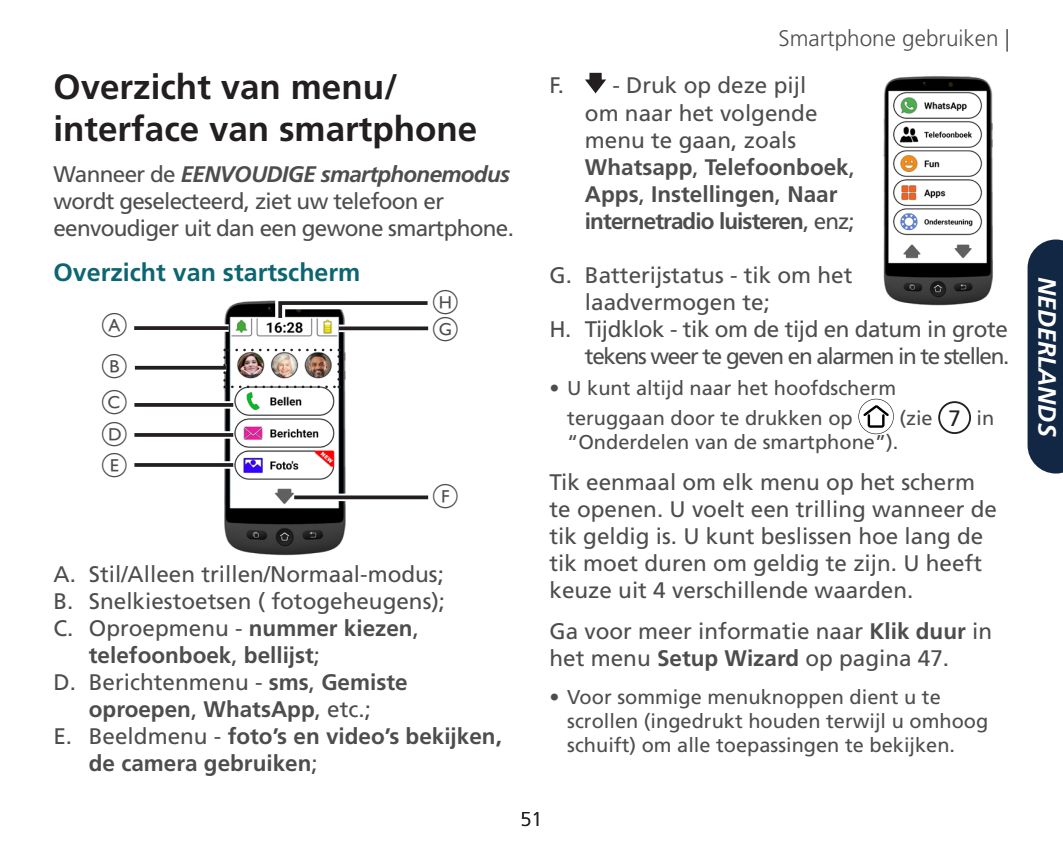
<style>
.page{position:relative;width:1063px;height:851px;background:#fff}
.page>*{position:absolute;margin:0;border:0;box-sizing:border-box;transform-origin:0 0}
.t1{font:700 35px/42px "Frutiger LT Std";color:#231f20}
.t2{font:700 25px "Frutiger LT Std";color:#0c6671}
.t3{font:italic 700 25px "Frutiger LT Std";color:#fff}
.t4{font:22.5px/27px "Frutiger LT Std";color:#4d4d4d}
.t5{font:700 22.5px/27px "Frutiger LT Std";color:#4d4d4d}
.t6{font:22.5px/27px "Frutiger LT Std";letter-spacing:-.03em;color:#4d4d4d}
.t7{font:22.5px "Frutiger LT Std";letter-spacing:-.06em;color:#4d4d4d}
.t8{font:300 22.5px "Frutiger LT Std";color:#4d4d4d}
.t9{font:22.5px "Frutiger LT Std";letter-spacing:-.02em;color:#4d4d4d}
.t10{font:20px/24px "Frutiger LT Std";color:#4d4d4d}
.t11{font:300 20px "Frutiger LT Std";color:#231f20}
.s1{font-weight:700;font-style:italic}
.s2{font-weight:700}
.s3{font-weight:400}
.s4{font-size:22.25px;color:#231f20}
</style>
<div class="page">
<div style="left:1028px;top:239px;width:35px;height:234px;background:#112744"></div>
<img style="left:223px;top:300px;width:122px;height:255px">
<svg style="left:294px;top:493px;width:134px;height:8px"></svg>
<svg style="left:294px;top:495px;width:134px;height:4px"></svg>
<div style="left:134px;top:324px;width:95px;height:8px;background:#fff"></div>
<svg style="left:134px;top:326px;width:95px;height:4px"></svg>
<svg style="left:135px;top:365px;width:88px;height:5px"></svg>
<hr style="left:135px;top:366px;width:91px;height:3px;background:#231f20">
<div style="left:134px;top:401px;width:99px;height:7px;background:#fff"></div>
<svg style="left:134px;top:403px;width:99px;height:4px"></svg>
<div style="left:134px;top:431px;width:99px;height:7px;background:#fff"></div>
<svg style="left:134px;top:433px;width:99px;height:4px"></svg>
<div style="left:134px;top:461px;width:99px;height:7px;background:#fff"></div>
<svg style="left:134px;top:463px;width:99px;height:4px"></svg>
<svg style="left:223px;top:357px;width:3px;height:31px"></svg>
<svg style="left:232px;top:385px;width:108px;height:3px"></svg>
<svg style="left:337px;top:349px;width:3px;height:30px"></svg>
<svg style="left:225px;top:349px;width:106px;height:2px"></svg>
<img style="left:883px;top:76px;width:109px;height:229px">
<svg style="left:585px;top:73px;width:21px;height:20px"></svg>
<svg style="left:858px;top:399px;width:36px;height:35px"></svg>
<div style="left:938px;top:401px;width:33px;height:33px;border:2px solid #231f20;border-radius:50%"></div>
<svg style="left:270px;top:300px;width:159px;height:41px"></svg>
<h1 class="t1" style="left:53px;top:66px;width:425px">Overzicht van menu/ interface van smartphone</h1>
<p class="t6" style="left:53px;top:161px;width:462px">Wanneer de <span class="s1">EENVOUDIGE smartphonemodus </span>wordt geselecteerd, ziet uw telefoon er eenvoudiger uit dan een gewone smartphone.</p>
<p class="t2" style="left:53px;top:257px;width:308px">Overzicht van startscherm</p>
<p class="t4" style="left:53px;top:561px;width:392px">A. Stil/Alleen trillen/Normaal-modus;</p>
<p class="t4" style="left:53px;top:588px;width:393px">B. Snelkiestoetsen ( fotogeheugens);</p>
<p class="t4" style="left:53px;top:615px;width:367px">C. Oproepmenu - <span class="s2">nummer kiezen</span>,</p>
<p class="t5" style="left:89px;top:642px;width:233px">telefoonboek<span class="s3">,</span> bellijst<span class="s3">;</span></p>
<p class="t4" style="left:53px;top:669px;width:356px">D. Berichtenmenu - <span class="s2">sms</span>, <span class="s2">Gemiste</span></p>
<p class="t5" style="left:89px;top:696px;width:284px">oproepen<span class="s3">,</span> WhatsApp<span class="s3">, etc.;</span></p>
<p class="t5" style="left:53px;top:723px;width:450px"><span class="s3">E. Beeldmenu -</span> foto’s en video’s bekijken,</p>
<p class="t5" style="left:89px;top:750px;width:230px">de camera gebruiken<span class="s3">;</span></p>
<p class="t8" style="left:797px;top:25px;width:214px">En sav ir plus &amp; Aide |</p>
<p class="t8" style="left:779px;top:26px;width:233px">Smartphone gebruiken |</p>
<p class="t5" style="left:585px;top:72px;width:272px;text-indent:-35px"><span class="s3">F. - Druk op deze pijl<br>om naar het volgende menu te gaan, zoals<br></span>Whatsapp<span class="s3">,</span> Telefoonboek<span class="s3">,<br></span>Apps<span class="s3">,</span> Instellingen<span class="s3">,</span> Naar internetradio luisteren<span class="s3">, enz;</span></p>
<p class="t4" style="left:550px;top:261px;width:305px">G. Batterijstatus - tik om het</p>
<p class="t4" style="left:585px;top:288px;width:187px">laadvermogen te;</p>
<p class="t9" style="left:550px;top:315px;width:460px">H. Tijdklok - tik om de tijd en datum in grote</p>
<p class="t7" style="left:585px;top:342px;width:426px">tekens weer te geven en alarmen in te stellen.</p>
<p class="t10" style="left:567px;top:373px;width:330px;line-height:30px;text-indent:-18px">• U kunt altijd naar het hoofdscherm teruggaan door te drukken op</p>
<p class="t10" style="left:899px;top:406px;width:97px">(zie <span class="s4">7</span> in</p>
<p class="t10" style="left:567px;top:430px;width:333px">“Onderdelen van de smartphone”).</p>
<p class="t4" style="left:550px;top:468px;width:449px">Tik eenmaal om elk menu op het scherm te openen. U voelt een trilling wanneer de tik geldig is. U kunt beslissen hoe lang de tik moet duren om geldig te zijn. U heeft keuze uit 4 verschillende waarden.</p>
<p class="t4" style="left:550px;top:618px;width:444px">Ga voor meer informatie naar <span class="s2">Klik duur</span> in het menu <span class="s2">Setup Wizard</span> op pagina 47.</p>
<p class="t10" style="left:567px;top:685px;width:423px;text-indent:-18px">• Voor sommige menuknoppen dient u te scrollen (ingedrukt houden terwijl u omhoog schuift) om alle toepassingen te bekijken.</p>
<p class="t11" style="left:520px;top:808px;width:24px">51</p>
<p class="t3" style="left:1062px;top:276px;width:161px;rotate:90deg">NEDERLANDS</p>
</div>
